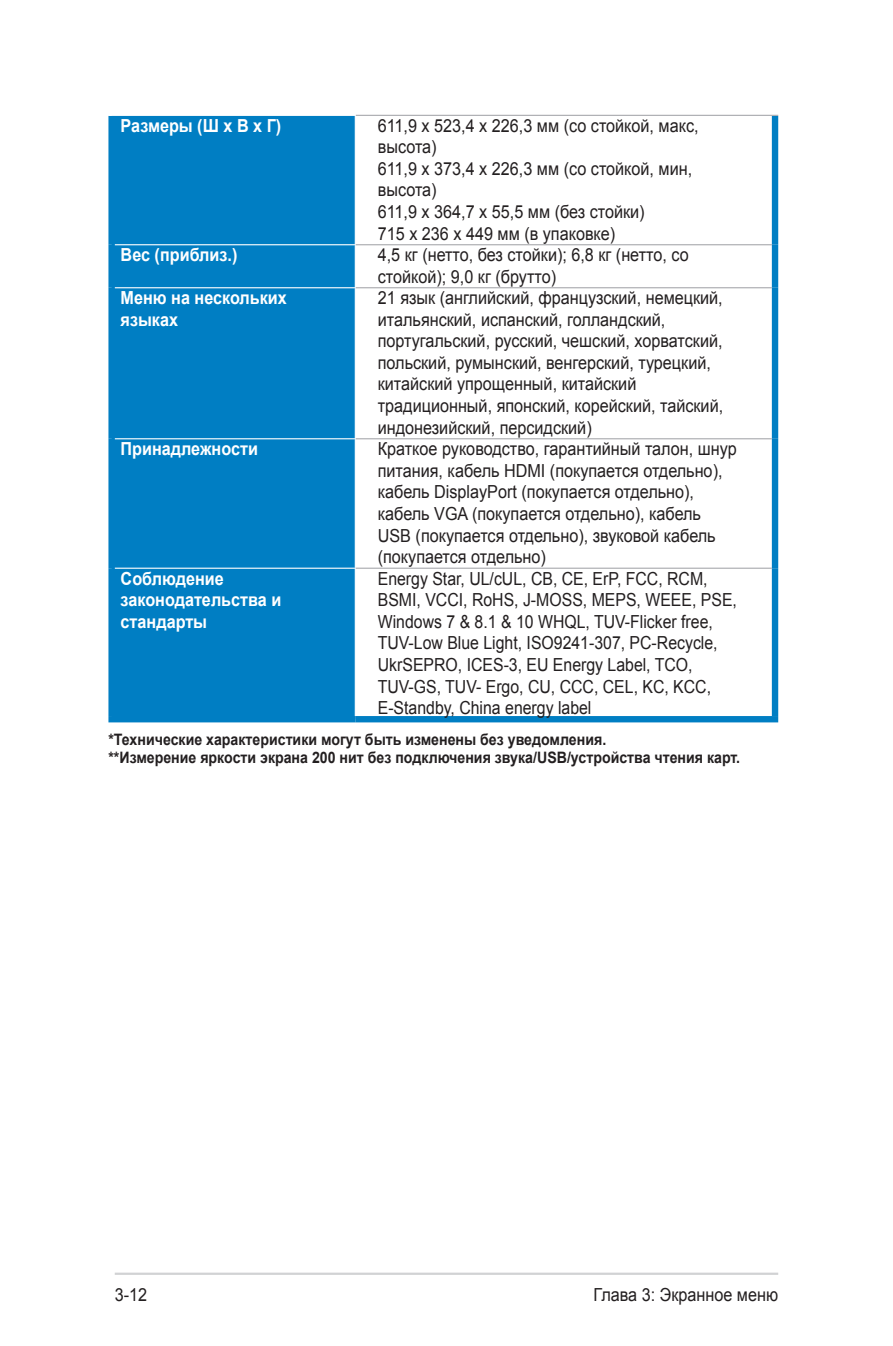
<style>
.page{position:relative;width:893px;height:1346px;background:#fff}
.page>*{position:absolute;margin:0;border:0;box-sizing:border-box;transform-origin:0 0}
.Specs_Text_-_new{font:18px/21.6px "Arial";color:#231f20;scale:.9 1}
.Specs_Text_-_new-2{font:18px/21.6px "Arial";color:#231f20;scale:.88 1}
.Specs_Text_Head_-_ne{font:700 18px/21.6px "Arial";color:#fff;scale:.9 1}
.Figure_Label{font:700 15.75px "Arial";color:#231f20;scale:.9 1}
</style>
<div class="page">
<hr style="left:115px;top:1272px;width:663px;height:3px;background:#d1d2d4">
<div style="left:115px;top:116px;width:240px;height:600px;background:#007ec3"></div>
<div style="left:108px;top:116px;width:7px;height:129px;background:#007ec3"></div>
<div style="left:772px;top:116px;width:6px;height:129px;background:#007ec3"></div>
<hr style="left:356px;top:115px;width:422px;height:1px;background:#a8a9ad">
<div style="left:108px;top:245px;width:7px;height:43px;background:#007ec3"></div>
<hr style="left:115px;top:244px;width:241px;height:1px;background:#fff">
<div style="left:772px;top:245px;width:6px;height:43px;background:#007ec3"></div>
<hr style="left:356px;top:244px;width:416px;height:1px;background:#a8a9ad">
<div style="left:108px;top:288px;width:7px;height:151px;background:#007ec3"></div>
<hr style="left:115px;top:287px;width:241px;height:1px;background:#fff">
<div style="left:772px;top:288px;width:6px;height:151px;background:#007ec3"></div>
<hr style="left:356px;top:287px;width:416px;height:1px;background:#a8a9ad">
<div style="left:108px;top:439px;width:7px;height:129px;background:#007ec3"></div>
<hr style="left:115px;top:438px;width:241px;height:1px;background:#fff">
<div style="left:772px;top:439px;width:6px;height:129px;background:#007ec3"></div>
<hr style="left:356px;top:438px;width:416px;height:1px;background:#a8a9ad">
<div style="left:108px;top:568px;width:7px;height:148px;background:#007ec3"></div>
<hr style="left:115px;top:568px;width:241px;height:1px;background:#fff">
<div style="left:108px;top:716px;width:247px;height:6px;background:#007ec3"></div>
<div style="left:772px;top:568px;width:6px;height:148px;background:#007ec3"></div>
<hr style="left:356px;top:568px;width:416px;height:1px;background:#a8a9ad">
<div style="left:355px;top:716px;width:423px;height:6px;background:#007ec3"></div>
<p class="Specs_Text_Head_-_ne" style="left:121px;top:115px;width:180px">Размеры (Ш x В x Г)</p>
<p class="Specs_Text_-_new" style="left:378px;top:115px;width:358px">611,9 x 523,4 x 226,3 мм (со стойкой, макс, высота)<br>611,9 x 373,4 x 226,3 мм (со стойкой, мин, высота)<br>611,9 x 364,7 x 55,5 мм (без стойки)<br>715 x 236 x 449 мм (в упаковке)</p>
<p class="Specs_Text_Head_-_ne" style="left:121px;top:244px;width:131px">Вес (приблиз.)</p>
<p class="Specs_Text_-_new" style="left:378px;top:244px;width:347px">4,5 кг (нетто, без стойки); 6,8 кг (нетто, со стойкой); 9,0 кг (брутто)</p>
<p class="Specs_Text_Head_-_ne" style="left:121px;top:287px;width:186px">Меню на нескольких языках</p>
<p class="Specs_Text_-_new" style="left:378px;top:287px;width:385px">21 язык (английский, французский, немецкий, итальянский, испанский, голландский, португальский, русский, чешский, хорватский, польский, румынский, венгерский, турецкий, китайский упрощенный, китайский традиционный, японский, корейский, тайский, индонезийский, персидский)</p>
<p class="Specs_Text_Head_-_ne" style="left:121px;top:438px;width:154px">Принадлежности</p>
<p class="Specs_Text_-_new" style="left:378px;top:438px;width:400px">Краткое руководство, гарантийный талон, шнур питания, кабель HDMI (покупается отдельно), кабель DisplayPort (покупается отдельно), кабель VGA (покупается отдельно), кабель USB (покупается отдельно), звуковой кабель (покупается отдельно)</p>
<p class="Specs_Text_Head_-_ne" style="left:121px;top:568px;width:180px">Соблюдение законодательства и стандарты</p>
<p class="Specs_Text_-_new-2" style="left:378px;top:567px;width:410px">Energy Star, UL/cUL, CB, CE, ErP, FCC, RCM, BSMI, VCCI, RoHS, J-MOSS, MEPS, WEEE, PSE, Windows 7 &amp; 8.1 &amp; 10 WHQL, TUV-Flicker free, TUV-Low Blue Light, ISO9241-307, PC-Recycle, UkrSEPRO, ICES-3, EU Energy Label, TCO, TUV-GS, TUV- Ergo, CU, CCC, CEL, KC, KCC, E-Standby, China energy label</p>
<p class="Figure_Label" style="left:108px;top:728px;width:555px">*Технические характеристики могут быть изменены без уведомления.</p>
<p class="Figure_Label" style="left:108px;top:747px;width:703px">**Измерение яркости экрана 200 нит без подключения звука/USB/устройства чтения карт.</p>
<p class="Specs_Text_-_new" style="left:115px;top:1284px;width:38px">3-12</p>
<p class="Specs_Text_-_new" style="left:593px;top:1284px;width:207px">Глава 3: Экранное меню</p>
</div>
